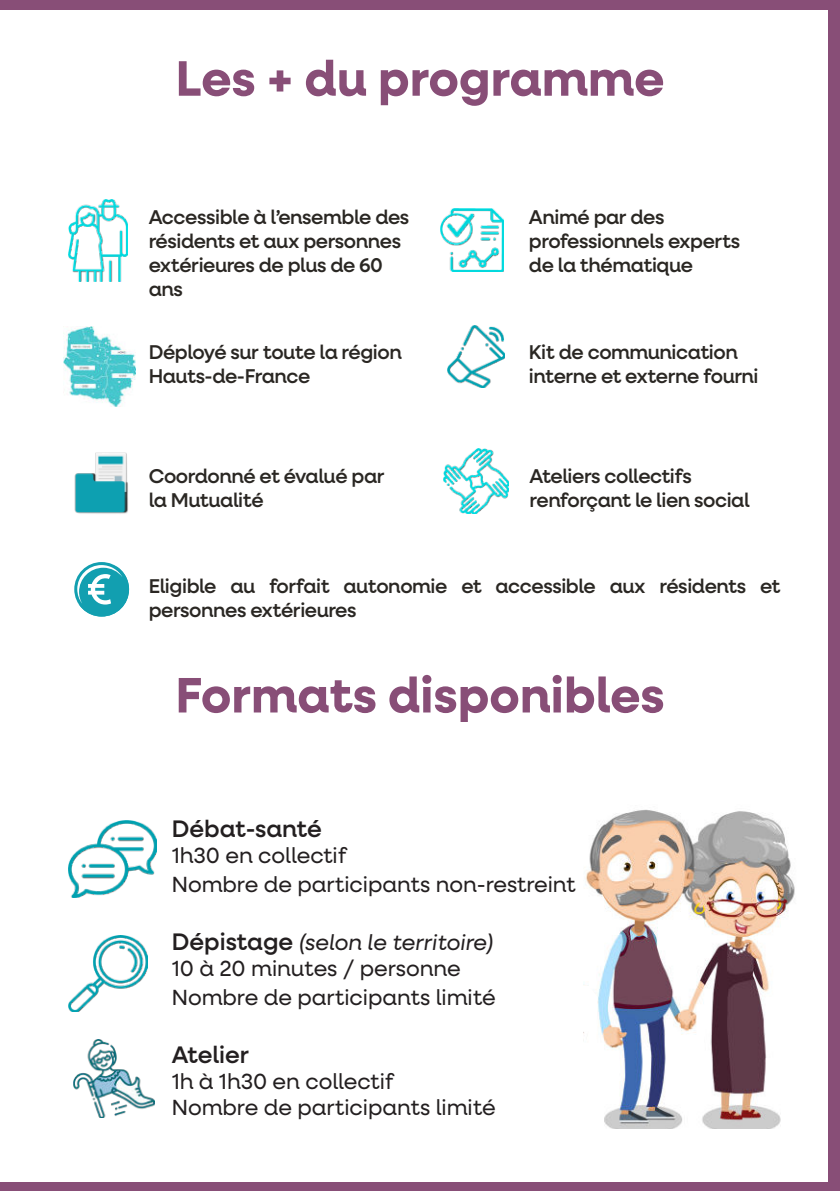
<style>
.page{position:relative;width:840px;height:1191px;background:#fff}
.page>*{position:absolute;margin:0;border:0;box-sizing:border-box;transform-origin:0 0}
.t1{font:700 50px "Neulis Neue";color:#884e77}
.t2{font:500 24px "Neulis Neue";color:#231f20}
.t3{font:22px/26.4px "Neulis Neue";color:#231f20}
.t4{font:500 20px/24px "Neulis Neue";letter-spacing:-.02em;color:#2a2723}
.s1{font-weight:500;font-size:24px}
.s2{font-style:italic}
</style>
<div class="page">
<img style="left:74px;top:452px;width:54px;height:62px">
<img style="left:64px;top:326px;width:72px;height:81px">
<img style="left:68px;top:199px;width:59px;height:83px">
<img style="left:447px;top:325px;width:57px;height:63px">
<img style="left:440px;top:209px;width:63px;height:63px">
<img style="left:443px;top:448px;width:65px;height:66px">
<img style="left:68px;top:821px;width:89px;height:76px">
<img style="left:74px;top:1039px;width:80px;height:78px">
<img style="left:68px;top:935px;width:79px;height:76px">
<img style="left:583px;top:809px;width:212px;height:319px">
<svg style="left:583px;top:985px;width:14px;height:48px"></svg>
<div style="left:0;top:1182px;width:839px;height:9px;background:#884e77"></div>
<div style="left:828px;top:0;width:11px;height:1191px;background:#884e77"></div>
<div style="left:0;top:0;width:839px;height:10px;background:#884e77"></div>
<svg style="left:74px;top:562px;width:55px;height:54px"></svg>
<svg style="left:77px;top:565px;width:52px;height:51px"></svg>
<h1 class="t1" style="left:175px;top:57px;width:490px">Les + du programme</h1>
<p class="t4" style="left:149px;top:207px;width:262px">Accessible à l’ensemble des résidents et aux personnes extérieures de plus de 60 ans</p>
<p class="t4" style="left:149px;top:341px;width:254px">Déployé sur toute la région<br>Hauts-de-France</p>
<p class="t4" style="left:149px;top:466px;width:237px">Coordonné et évalué par la Mutualité</p>
<p class="t4" style="left:528px;top:207px;width:212px">Animé par des professionnels experts de la thématique</p>
<p class="t4" style="left:528px;top:341px;width:231px">Kit de communication interne et externe fourni</p>
<p class="t4" style="left:529px;top:466px;width:221px">Ateliers collectifs renforçant le lien social</p>
<p class="t4" style="left:149px;top:576px;width:632px">Eligible au forfait autonomie et accessible aux résidents et personnes extérieures</p>
<h1 class="t1" style="left:175px;top:673px;width:490px">Formats disponibles</h1>
<p class="t2" style="left:172px;top:818px;width:152px">Débat-santé</p>
<p class="t3" style="left:172px;top:841px;width:405px;line-height:28.8px">1h30 en collectif<br>Nombre de participants non-restreint</p>
<p class="t3" style="left:172px;top:929px;width:323px"><span class="s1">Dépistage</span> <span class="s2">(selon le territoire)<br></span>10 à 20 minutes / personne</p>
<p class="t3" style="left:172px;top:984px;width:325px">Nombre de participants limité</p>
<p class="t2" style="left:172px;top:1043px;width:79px">Atelier</p>
<p class="t3" style="left:172px;top:1068px;width:325px">1h à 1h30 en collectif<br>Nombre de participants limité</p>
</div>
